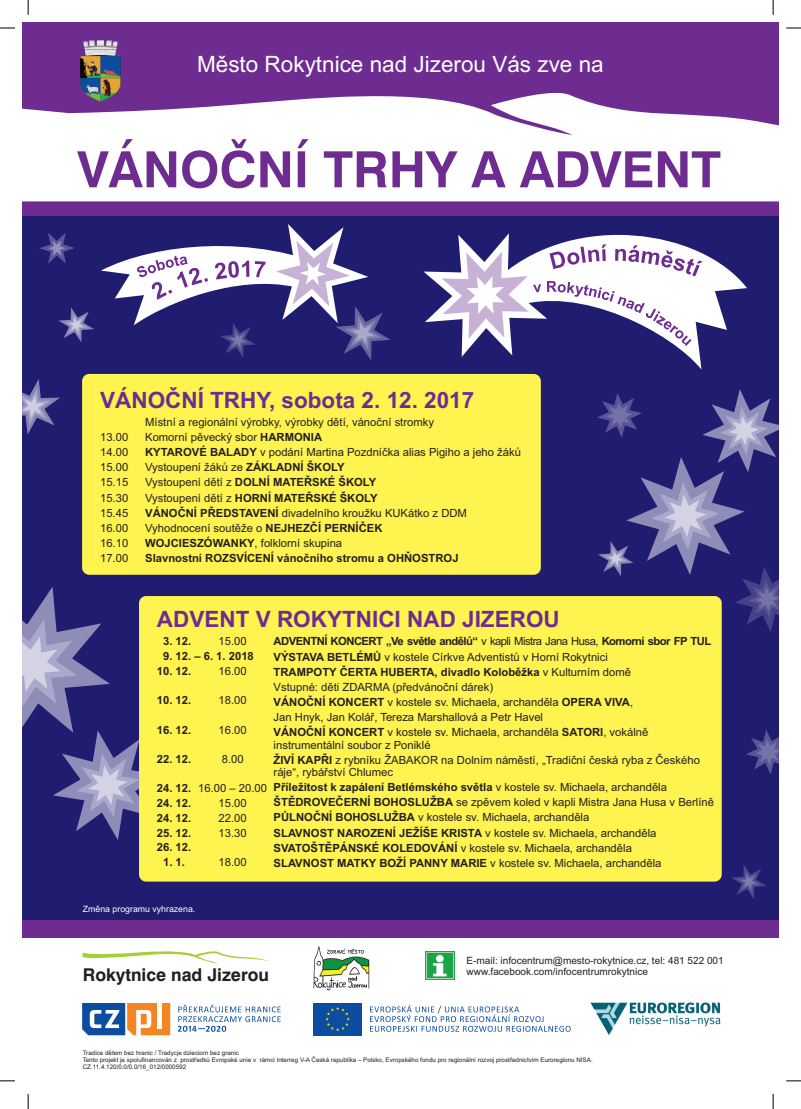
<style>
.page{position:relative;width:801px;height:1109px;background:#fff}
.page>*{position:absolute;margin:0;border:0;box-sizing:border-box;transform-origin:0 0}
.t1{font:700 50px "Swiss 721 BT";color:#6e2c91}
.t2{font:700 22.5px "Arial";color:#6e2c91}
.t3{font:22.5px "Arial";color:#fff}
.t4{font:700 17.62px "Swiss 721 BT";color:#231f20}
.t5{font:11.25px/15.1px "Arial";color:#231f20}
.t6{font:700 11.25px "Arial";color:#231f20}
.t7{font:10px "Arial";color:#231f20}
.t8{font:8.75px "Arial";color:#fff}
.t9{font:6.25px/7px "Arial";color:#231f20}
.s1{font-weight:700}
.s2{font-weight:400}
</style>
<div class="page">
<div style="left:22px;top:216px;width:756px;height:704px;background:#201c70"></div>
<svg style="left:22px;top:379px;width:38px;height:55px;background:#524e90"></svg>
<div style="left:22px;top:22px;width:756px;height:194px;background:#6e2c91"></div>
<svg style="left:22px;top:84px;width:756px;height:117px;fill:#fff"></svg>
<div style="left:22px;top:920px;width:756px;height:18px;background:#6e2c91"></div>
<img style="left:425px;top:951px;width:29px;height:28px">
<svg style="left:82px;top:951px;width:187px;height:12px"></svg>
<img style="left:80px;top:40px;width:40px;height:62px">
<svg style="left:178px;top:1004px;width:102px;height:27px"></svg>
<svg style="left:82px;top:1003px;width:88px;height:32px"></svg>
<hr style="left:157px;top:1003px;width:4px;height:25px;background:#fff">
<div style="left:313px;top:1003px;width:49px;height:32px;background:#0d4da1"></div>
<svg style="left:325px;top:1007px;width:25px;height:24px"></svg>
<svg style="left:370px;top:1004px;width:200px;height:27px"></svg>
<img style="left:590px;top:1002px;width:131px;height:33px">
<img style="left:313px;top:946px;width:57px;height:45px">
<svg style="left:501px;top:216px;width:245px;height:153px;background:#3e3b83"></svg>
<svg style="left:423px;top:233px;width:279px;height:124px"></svg>
<svg style="left:22px;top:587px;width:141px;height:253px;background:#4c488c"></svg>
<svg style="left:58px;top:307px;width:36px;height:35px"></svg>
<svg style="left:39px;top:233px;width:36px;height:31px"></svg>
<svg style="left:730px;top:864px;width:36px;height:35px"></svg>
<svg style="left:597px;top:389px;width:181px;height:243px;background:#3d3a83"></svg>
<svg style="left:745px;top:729px;width:33px;height:45px"></svg>
<svg style="left:101px;top:224px;width:289px;height:136px"></svg>
<div style="left:82px;top:374px;width:458px;height:201px;background:#fff34f;border-radius:7px"></div>
<div style="left:139px;top:596px;width:582px;height:285px;background:#fff34f;border-radius:7px"></div>
<svg style="left:0;top:1080px;width:15px;height:1px"></svg>
<svg style="left:28px;top:1094px;width:1px;height:15px"></svg>
<svg style="left:0;top:28px;width:15px;height:1px"></svg>
<svg style="left:28px;top:0;width:1px;height:15px"></svg>
<svg style="left:786px;top:28px;width:14px;height:1px"></svg>
<svg style="left:772px;top:0;width:1px;height:15px"></svg>
<svg style="left:786px;top:1080px;width:14px;height:1px"></svg>
<svg style="left:772px;top:1094px;width:1px;height:15px"></svg>
<h2 class="t3" style="left:197px;top:56px;width:408px">Město Rokytnice nad Jizerou Vás zve na</h2>
<h1 class="t1" style="left:77px;top:149px;width:645px">VÁNOČNÍ TRHY A ADVENT</h1>
<h2 class="t2" style="left:100px;top:392px;width:375px">VÁNOČNÍ TRHY, sobota 2. 12. 2017</h2>
<p class="t5" style="left:145px;top:416px;width:290px">Místní a regionální výrobky, výrobky dětí, vánoční stromky</p>
<p class="t5" style="left:100px;top:431px;width:30px">13.00</p>
<p class="t5" style="left:145px;top:431px;width:178px">Komorní pěvecký sbor <span class="s1">HARMONIA</span></p>
<p class="t5" style="left:100px;top:446px;width:30px">14.00</p>
<p class="t5" style="left:145px;top:446px;width:377px"><span class="s1">KYTAROVÉ BALADY</span> v podání Martina Pozdníčka alias Pigiho a jeho žáků</p>
<p class="t5" style="left:100px;top:461px;width:30px">15.00</p>
<p class="t5" style="left:145px;top:461px;width:201px">Vystoupení žáků ze <span class="s1">ZÁKLADNÍ ŠKOLY</span></p>
<p class="t5" style="left:100px;top:476px;width:30px">15.15</p>
<p class="t6" style="left:145px;top:478px;width:232px"><span class="s2">Vystoupení dětí z</span> DOLNÍ MATEŘSKÉ ŠKOLY</p>
<p class="t5" style="left:100px;top:491px;width:30px">15.30</p>
<p class="t6" style="left:145px;top:493px;width:234px"><span class="s2">Vystoupení dětí z</span> HORNÍ MATEŘSKÉ ŠKOLY</p>
<p class="t5" style="left:100px;top:506px;width:30px">15.45</p>
<p class="t5" style="left:145px;top:506px;width:323px"><span class="s1">VÁNOČNÍ PŘEDSTAVENÍ</span> divadelního kroužku KUKátko z DDM</p>
<p class="t5" style="left:100px;top:521px;width:30px">16.00</p>
<p class="t5" style="left:145px;top:521px;width:239px">Vyhodnocení soutěže o <span class="s1">NEJHEZČÍ PERNÍČEK</span></p>
<p class="t5" style="left:100px;top:536px;width:30px">16.10</p>
<p class="t5" style="left:145px;top:536px;width:198px"><span class="s1">WOJCIESZÓWANKY</span>, folklorní skupina</p>
<p class="t5" style="left:100px;top:551px;width:30px">17.00</p>
<p class="t6" style="left:145px;top:554px;width:315px">Slavnostní ROZSVÍCENÍ vánočního stromu a OHŇOSTROJ</p>
<h2 class="t2" style="left:157px;top:611px;width:404px">ADVENT V ROKYTNICI NAD JIZEROU</h2>
<p class="t5" style="left:273px;top:635px;width:439px"><span class="s1">ADVENTNÍ KONCERT „Ve světle andělů“</span> v kapli Mistra Jana Husa, <span class="s1">Komorní sbor FP TUL VÝSTAVA BETLÉMŮ</span> v kostele Církve Adventistů v Horní Rokytnici<br><span class="s1">TRAMPOTY ČERTA HUBERTA, divadlo Koloběžka</span> v Kulturním domě<br>Vstupné: děti ZDARMA (předvánoční dárek)<br><span class="s1">VÁNOČNÍ KONCERT</span> v kostele sv. Michaela, archanděla <span class="s1">OPERA VIVA</span>,<br>Jan Hnyk, Jan Kolář, Tereza Marshallová a Petr Havel<br><span class="s1">VÁNOČNÍ KONCERT</span> v kostele sv. Michaela, archanděla <span class="s1">SATORI</span>, vokálně</p>
<p class="t5" style="left:273px;top:738px;width:427px">instrumentální soubor z Poniklé<br><span class="s1">ŽIVÍ KAPŘI</span> z rybníku ŽABAKOR na Dolním náměstí, „Tradiční česká ryba z Českého</p>
<p class="t5" style="left:273px;top:766px;width:442px">ráje“, rybářství Chlumec<br><span class="s1">Příležitost k zapálení Betlémského světla</span> v kostele sv. Michaela, archanděla <span class="s1">ŠTĚDROVEČERNÍ BOHOSLUŽBA</span> se zpěvem koled v kapli Mistra Jana Husa v Berlíně <span class="s1">PŮLNOČNÍ BOHOSLUŽBA</span> v kostele sv. Michaela, archanděla<br><span class="s1">SLAVNOST NAROZENÍ JEŽÍŠE KRISTA</span> v kostele sv. Michaela, archanděla <span class="s1">SVATOŠTĚPÁNSKÉ KOLEDOVÁNÍ</span> v kostele sv. Michaela, archanděla<br><span class="s1">SLAVNOST MATKY BOŽÍ PANNY MARIE</span> v kostele sv. Michaela, archanděla</p>
<p class="t6" style="left:163px;top:637px;width:30px">3. 12.</p>
<p class="t6" style="left:163px;top:652px;width:92px">9. 12. – 6. 1. 2018</p>
<p class="t6" style="left:157px;top:666px;width:36px">10. 12.</p>
<p class="t6" style="left:157px;top:696px;width:36px">10. 12.</p>
<p class="t6" style="left:157px;top:725px;width:36px">16. 12.</p>
<p class="t6" style="left:157px;top:755px;width:36px">22. 12.</p>
<p class="t6" style="left:157px;top:784px;width:36px">24. 12.</p>
<p class="t6" style="left:157px;top:799px;width:36px">24. 12.</p>
<p class="t6" style="left:157px;top:813px;width:36px">24. 12.</p>
<p class="t6" style="left:157px;top:828px;width:36px">25. 12.</p>
<p class="t6" style="left:157px;top:843px;width:36px">26. 12.</p>
<p class="t6" style="left:163px;top:858px;width:23px">1. 1.</p>
<p class="t5" style="left:218px;top:635px;width:30px">15.00</p>
<p class="t5" style="left:218px;top:664px;width:30px">16.00</p>
<p class="t5" style="left:218px;top:693px;width:30px">18.00</p>
<p class="t5" style="left:218px;top:723px;width:30px">16.00</p>
<p class="t5" style="left:222px;top:752px;width:23px">8.00</p>
<p class="t5" style="left:198px;top:782px;width:70px;line-height:14.7px;text-align:center">16.00 – 20.00<br>15.00<br>22.00<br>13.30</p>
<p class="t5" style="left:218px;top:855px;width:30px">18.00</p>
<p class="t8" style="left:83px;top:905px;width:114px">Změna programu vyhrazena.</p>
<p class="t7" style="left:466px;top:956px;width:258px">E-mail: infocentrum@mesto-rokytnice.cz, tel: 481 522 001</p>
<h3 class="t4" style="left:83px;top:967px;width:188px">Rokytnice nad Jizerou</h3>
<p class="t7" style="left:466px;top:967px;width:183px">www.facebook.com/infocentrumrokytnice</p>
<p class="t9" style="left:83px;top:1049px;width:511px">Tradice dětem bez hranic / Tradycje dzieciom bez granic<br>Tento projekt je spolufinancován z prostředků Evropské unie v rámci Interreg V-A Česká republika – Polsko, Evropského fondu pro regionální rozvoj prostřednictvím Euroregionu NISA.<br>CZ.11.4.120/0.0/0.0/16_012/0000592</p>
</div>
